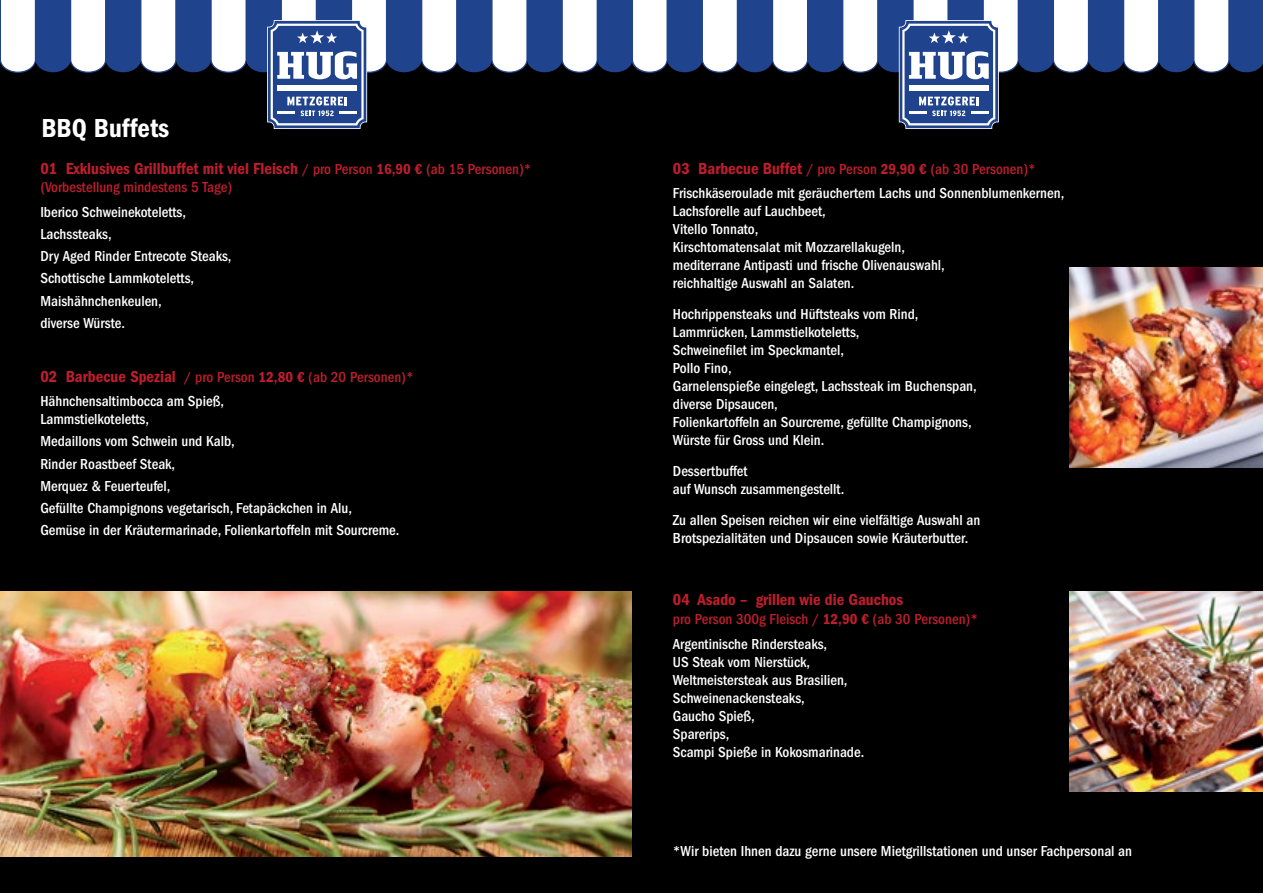
<style>
.page{position:relative;width:1263px;height:893px;background:#000}
.page>*{position:absolute;margin:0;border:0;box-sizing:border-box;transform-origin:0 0}
.t1{font:27px "ITC Franklin Gothic Std Dm Cd";color:#fff}
.t2{font:16.5px "ITC Franklin Gothic Std Dm Cd";color:#be1e2d}
.t3{font:500 condensed 15px/18px "ITC Franklin Gothic Std";color:#fff}
.t4{font:500 condensed 15px/24.3px "ITC Franklin Gothic Std";color:#be1e2d}
.s1{font-family:"ITC Franklin Gothic Std";font-weight:500;font-stretch:condensed;font-size:15px}
.s2{font-size:15px}
.s3{font-family:"ITC Franklin Gothic Std Dm Cd";font-weight:400;font-stretch:normal;font-size:16.5px;color:#be1e2d}
.s4{color:#be1e2d}
.s5{font-family:"ITC Franklin Gothic Std Dm Cd";font-weight:400;font-stretch:normal;color:#be1e2d}
.s6{font-family:"ITC Franklin Gothic Std Dm Cd";font-weight:400;font-stretch:normal}
.s7{color:#fff}
</style>
<div class="page">
<img style="left:0;top:592px;width:631px;height:264px">
<img style="left:1069px;top:267px;width:194px;height:200px">
<img style="left:1069px;top:592px;width:194px;height:199px">
<svg style="left:0;top:0;width:1263px;height:129px"></svg>
<h1 class="t1" style="left:41px;top:112px;width:129px">BBQ Buffets</h1>
<p class="t2" style="left:40px;top:159px;width:493px">01 Exklusives Grillbuffet mit viel Fleisch <span class="s1">/ pro Person</span> <span class="s2">16,90 €</span> <span class="s1">(ab 15 Personen)*</span></p>
<p class="t4" style="left:40px;top:175px;width:193px">(Vorbestellung mindestens 5 Tage)</p>
<p class="t3" style="left:40px;top:201px;width:193px;line-height:22.2px">Iberico Schweinekoteletts,<br>Lachssteaks,<br>Dry Aged Rinder Entrecote Steaks,<br>Schottische Lammkoteletts,<br>Maishähnchenkeulen,<br>diverse Würste.</p>
<p class="t3" style="left:40px;top:365px;width:375px;line-height:24.3px"><span class="s3">02 Barbecue Spezial</span> <span class="s4">/ pro Person</span> <span class="s5">12,80 €</span> <span class="s4">(ab 20 Personen)*<br></span>Hähnchensaltimbocca am Spieß,</p>
<p class="t3" style="left:40px;top:408px;width:361px;line-height:22.2px">Lammstielkoteletts,<br>Medaillons vom Schwein und Kalb,<br>Rinder Roastbeef Steak,<br>Merquez &amp; Feuerteufel,<br>Gefüllte Champignons vegetarisch, Fetapäckchen in Alu, Gemüse in der Kräutermarinade, Folienkartoffeln mit Sourcreme.</p>
<p class="t3" style="left:673px;top:157px;width:393px;line-height:24.3px"><span class="s3">03 Barbecue Buffet</span> <span class="s4">/ pro Person</span> <span class="s5">29,90 €</span> <span class="s4">(ab 30 Personen)*<br></span>Frischkäseroulade mit geräuchertem Lachs und Sonnenblumenkernen,</p>
<p class="t3" style="left:673px;top:202px;width:273px">Lachsforelle auf Lauchbeet,<br>Vitello Tonnato,<br>Kirschtomatensalat mit Mozzarellakugeln, mediterrane Antipasti und frische Olivenauswahl, reichhaltige Auswahl an Salaten.</p>
<p class="t3" style="left:673px;top:305px;width:305px">Hochrippensteaks und Hüftsteaks vom Rind, Lammrücken, Lammstielkoteletts,<br>Schweinefilet im Speckmantel,<br>Pollo Fino,<br>Garnelenspieße eingelegt, Lachssteak im Buchenspan, diverse Dipsaucen,<br>Folienkartoffeln an Sourcreme, gefüllte Champignons, Würste für Gross und Klein.</p>
<p class="t3" style="left:673px;top:462px;width:173px">Dessertbuffet<br>auf Wunsch zusammengestellt.</p>
<p class="t3" style="left:673px;top:511px;width:309px">Zu allen Speisen reichen wir eine vielfältige Auswahl an<br>Brotspezialitäten und Dipsaucen sowie Kräuterbutter.</p>
<p class="t2" style="left:673px;top:590px;width:232px">04 Asado – grillen wie die Gauchos</p>
<p class="t4" style="left:673px;top:607px;width:307px">pro Person 300g Fleisch / <span class="s6">12,90 €</span> (ab 30 Personen)*<br><span class="s7">Argentinische Rindersteaks,</span></p>
<p class="t3" style="left:673px;top:653px;width:193px">US Steak vom Nierstück,<br>Weltmeistersteak aus Brasilien,<br>Schweinenackensteaks,<br>Gaucho Spieß,<br>Sparerips,<br>Scampi Spieße in Kokosmarinade.</p>
<p class="t3" style="left:673px;top:842px;width:461px">*Wir bieten Ihnen dazu gerne unsere Mietgrillstationen und unser Fachpersonal an</p>
</div>
